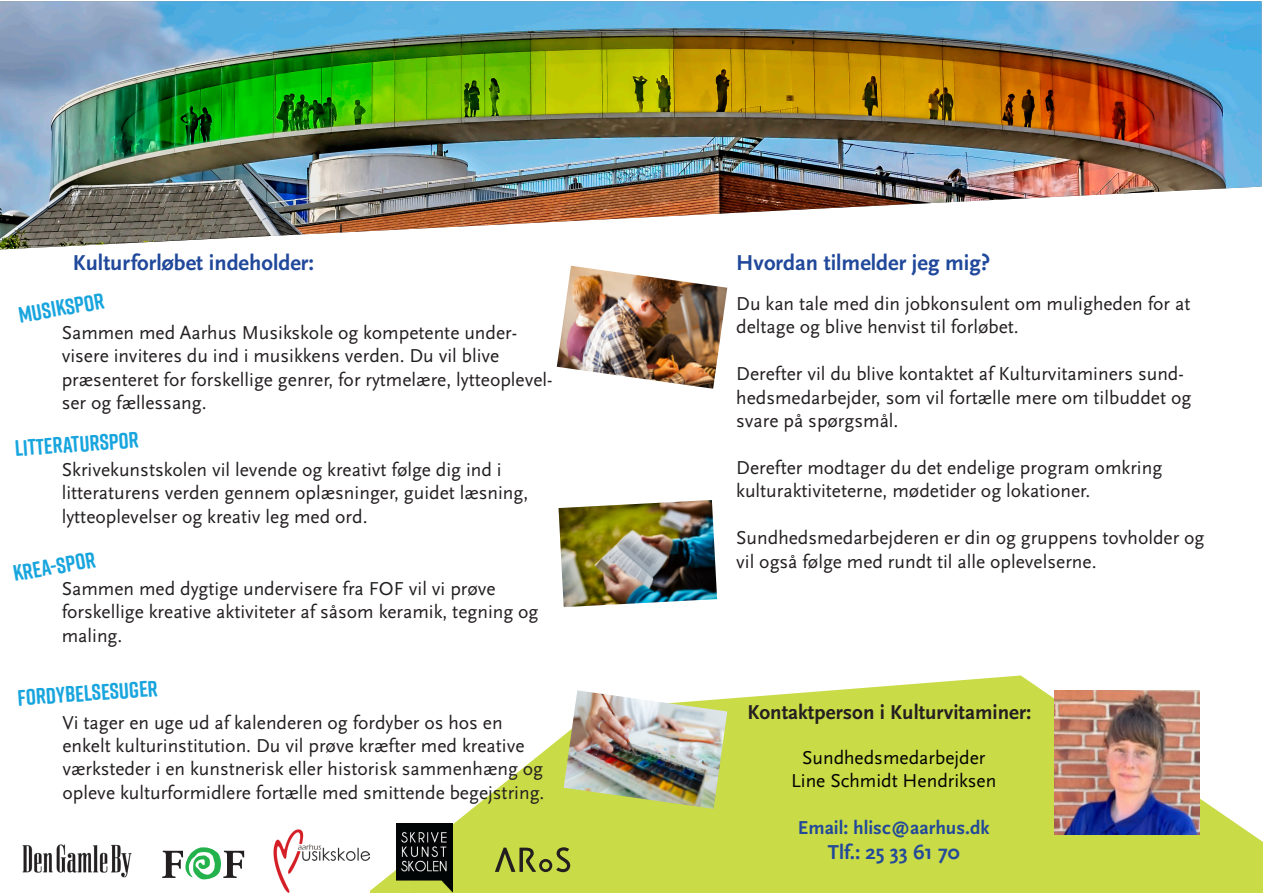
<style>
.page{position:relative;width:1263px;height:893px;background:#fff}
.page>*{position:absolute;margin:0;border:0;box-sizing:border-box;transform-origin:0 0}
.t1{font:700 22.5px "Rift Soft";color:#18a5de}
.t2{font:700 22.5px "Scala Sans Pro";color:#20489b}
.t3{font:700 22.5px "Scala Sans Pro";color:#21499b}
.t4{font:700 21px "Scala Sans Pro";color:#231f20}
.t5{font:700 21px "Scala Sans Pro";color:#22499a}
.t6{font:19.5px/23.4px "Scala Sans Pro";color:#231f20}
.t7{font:19.5px "Scala Sans Pro";color:#000}
.t8{font:700 19.5px "Scala Sans Pro";color:#22499a}
</style>
<div class="page">
<svg style="left:369px;top:735px;width:227px;height:158px"></svg>
<div style="left:596px;top:687px;width:275px;height:206px;background:#c9db46"></div>
<svg style="left:871px;top:675px;width:392px;height:218px;fill:#c9db46"></svg>
<img style="left:557px;top:266px;width:170px;height:123px">
<img style="left:564px;top:690px;width:163px;height:119px">
<img style="left:1054px;top:690px;width:145px;height:144px">
<img style="left:558px;top:500px;width:159px;height:107px">
<img style="left:0;top:1px;width:1261px;height:248px">
<img style="left:273px;top:829px;width:96px;height:64px">
<img style="left:396px;top:823px;width:57px;height:69px">
<svg style="left:162px;top:847px;width:82px;height:33px"></svg>
<svg style="left:495px;top:847px;width:75px;height:25px"></svg>
<img style="left:22px;top:844px;width:110px;height:34px">
<p class="t2" style="left:73px;top:250px;width:243px">Kulturforløbet indeholder:</p>
<p class="t3" style="left:736px;top:250px;width:255px">Hvordan tilmelder jeg mig?</p>
<p class="t1" style="left:16px;top:299px;width:88px;rotate:-10deg">Musikspor</p>
<p class="t6" style="left:736px;top:292px;width:456px">Du kan tale med din jobkonsulent om muligheden for at deltage og blive henvist til forløbet.</p>
<p class="t6" style="left:736px;top:362px;width:457px">Derefter vil du blive kontaktet af Kulturvitaminers sund&shy;hedsmedarbejder, som vil fortælle mere om tilbuddet og svare på spørgsmål.</p>
<p class="t6" style="left:736px;top:456px;width:427px">Derefter modtager du det endelige program omkring kulturaktiviteterne, mødetider og lokationer.</p>
<p class="t6" style="left:736px;top:526px;width:470px">Sundhedsmedarbejderen er din og gruppens tovholder og vil også følge med rundt til alle oplevelserne.</p>
<p class="t6" style="left:62px;top:321px;width:492px">Sammen med Aarhus Musikskole og kompetente under&shy;visere inviteres du ind i musikkens verden. Du vil blive præsenteret for forskellige genrer, for rytmelære, lytteoplevel&shy;ser og fællessang.</p>
<p class="t1" style="left:14px;top:432px;width:126px;rotate:-4deg">Litteraturspor</p>
<p class="t6" style="left:62px;top:458px;width:468px">Skrivekunstskolen vil levende og kreativt følge dig ind i litteraturens verden gennem oplæsninger, guidet læsning, lytteoplevelser og kreativ leg med ord.</p>
<p class="t1" style="left:11px;top:558px;width:85px;rotate:-10deg">Krea-spor</p>
<p class="t6" style="left:62px;top:577px;width:478px">Sammen med dygtige undervisere fra FOF vil vi prøve forskellige kreative aktiviteter af såsom keramik, tegning og maling.</p>
<p class="t1" style="left:17px;top:682px;width:142px;rotate:-4deg">Fordybelsesuger</p>
<p class="t6" style="left:62px;top:711px;width:483px">Vi tager en uge ud af kalenderen og fordyber os hos en enkelt kulturinstitution. Du vil prøve kræfter med kreative værksteder i en kunstnerisk eller historisk sammenhæng og opleve kulturformidlere fortælle med smittende begejstring.</p>
<p class="t4" style="left:748px;top:700px;width:285px">Kontaktperson i Kulturvitaminer:</p>
<p class="t7" style="left:802px;top:746px;width:185px">Sundhedsmedarbejder</p>
<p class="t7" style="left:791px;top:770px;width:207px">Line Schmidt Hendriksen</p>
<p class="t8" style="left:798px;top:816px;width:193px">Email: hlisc@aarhus.dk</p>
<p class="t5" style="left:828px;top:840px;width:134px">Tlf.: 25 33 61 70</p>
</div>
